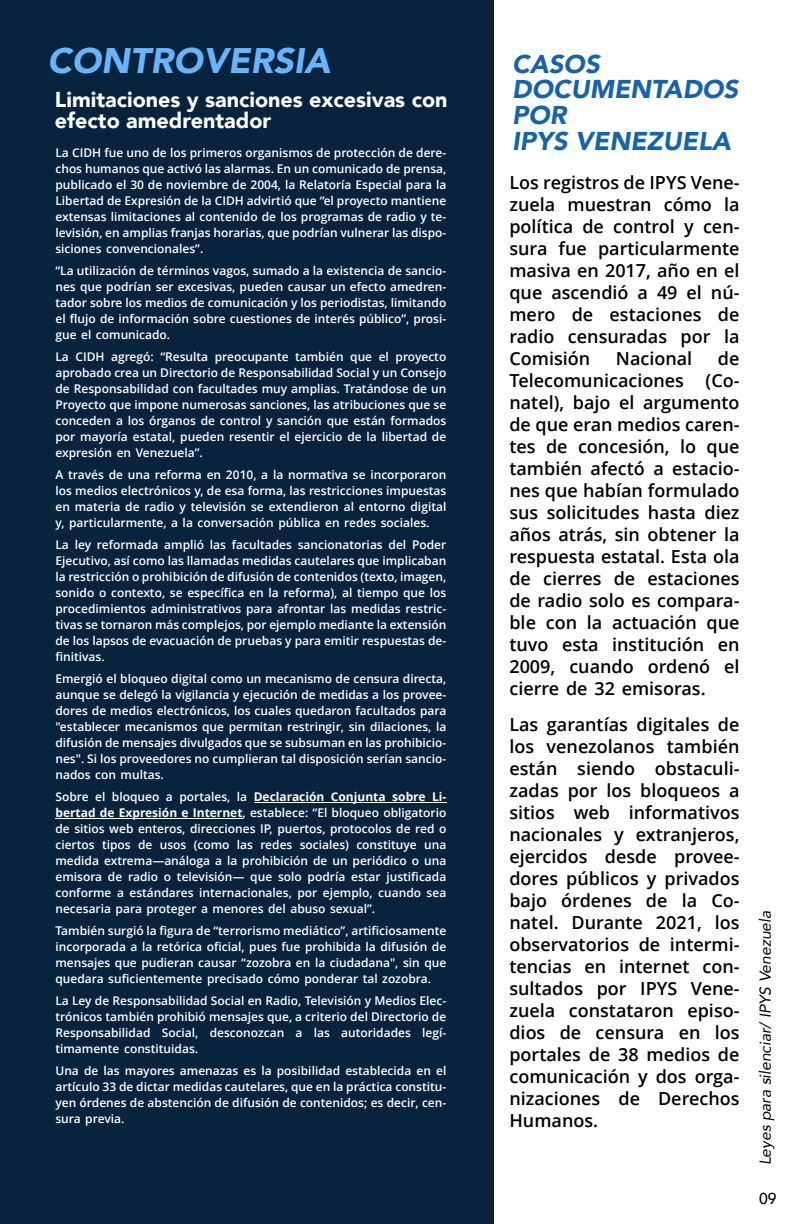
<style>
.page{position:relative;width:792px;height:1224px;background:#fff}
.page>*{position:absolute;margin:0;border:0;box-sizing:border-box;transform-origin:0 0}
.t1{font:italic 900 35.5px "Avenir";color:#67b5ff}
.t2{font:italic 900 25.7px/25.7px "Avenir";color:#1663a9}
.t3{font:900 21.5px/21.5px "Avenir";color:#fff}
.t4{font:600 18px/22px "Open Sans";color:#000;text-align:justify}
.t5{font:italic 15.8px "Avenir";color:#000}
.t6{font:500 15.8px "Avenir";color:#000}
.t7{font:600 12px/16px "Open Sans";color:#fff;text-align:justify}
.s1{font-weight:700}
</style>
<div class="page">
<div style="left:0;top:0;width:493px;height:1224px;background:#08233d"></div>
<hr style="left:254px;top:802px;width:192px;height:1px;background:#fff">
<hr style="left:55px;top:818px;width:188px;height:1px;background:#fff">
<h1 class="t1" style="left:47px;top:37px;width:285px">CONTROVERSIA</h1>
<h3 class="t3" style="left:55px;top:89px;width:394px">Limitaciones y sanciones excesivas con efecto amedrentador</h3>
<p class="t7" style="left:55px;top:146px;width:392px">La CIDH fue uno de los primeros organismos de protección de dere&shy;chos humanos que activó las alarmas. En un comunicado de prensa, publicado el 30 de noviembre de 2004, la Relatoría Especial para la Libertad de Expresión de la CIDH advirtió que “el proyecto mantiene extensas limitaciones al contenido de los programas de radio y te&shy;levisión, en amplias franjas horarias, que podrían vulnerar las dispo&shy;siciones convencionales”.</p>
<p class="t7" style="left:55px;top:264px;width:392px">“La utilización de términos vagos, sumado a la existencia de sancio&shy;nes que podrían ser excesivas, pueden causar un efecto amedren&shy;tador sobre los medios de comunicación y los periodistas, limitando el flujo de información sobre cuestiones de interés público”, prosi&shy;gue el comunicado.</p>
<p class="t7" style="left:55px;top:350px;width:392px">La CIDH agregó: “Resulta preocupante también que el proyecto aprobado crea un Directorio de Responsabilidad Social y un Consejo de Responsabilidad con facultades muy amplias. Tratándose de un Proyecto que impone numerosas sanciones, las atribuciones que se conceden a los órganos de control y sanción que están formados por mayoría estatal, pueden resentir el ejercicio de la libertad de expresión en Venezuela”.</p>
<p class="t7" style="left:55px;top:468px;width:392px">A través de una reforma en 2010, a la normativa se incorporaron los medios electrónicos y, de esa forma, las restricciones impuestas en materia de radio y televisión se extendieron al entorno digital y, particularmente, a la conversación pública en redes sociales.</p>
<p class="t7" style="left:55px;top:538px;width:392px">La ley reformada amplió las facultades sancionatorias del Poder Ejecutivo, así como las llamadas medidas cautelares que implicaban la restricción o prohibición de difusión de contenidos (texto, imagen, sonido o contexto, se específica en la reforma), al tiempo que los procedimientos administrativos para afrontar las medidas restric&shy;tivas se tornaron más complejos, por ejemplo mediante la extensión de los lapsos de evacuación de pruebas y para emitir respuestas de&shy;finitivas.</p>
<p class="t7" style="left:55px;top:672px;width:392px">Emergió el bloqueo digital como un mecanismo de censura directa, aunque se delegó la vigilancia y ejecución de medidas a los provee&shy;dores de medios electrónicos, los cuales quedaron facultados para "establecer mecanismos que permitan restringir, sin dilaciones, la difusión de mensajes divulgados que se subsuman en las prohibicio&shy;nes". Si los proveedores no cumplieran tal disposición serían sancio&shy;nados con multas.</p>
<p class="t7" style="left:55px;top:790px;width:392px">Sobre el bloqueo a portales, la <span class="s1">Declaración Conjunta sobre Li&shy;bertad de Expresión e Internet</span>, establece: “El bloqueo obligatorio de sitios web enteros, direcciones IP, puertos, protocolos de red o ciertos tipos de usos (como las redes sociales) constituye una medida extrema—análoga a la prohibición de un periódico o una emisora de radio o televisión— que solo podría estar justificada conforme a estándares internacionales, por ejemplo, cuando sea necesaria para proteger a menores del abuso sexual”.</p>
<p class="t7" style="left:55px;top:924px;width:392px">También surgió la figura de “terrorismo mediático”, artificiosamente incorporada a la retórica oficial, pues fue prohibida la difusión de mensajes que pudieran causar “zozobra en la ciudadana", sin que quedara suficientemente precisado cómo ponderar tal zozobra.</p>
<p class="t7" style="left:55px;top:994px;width:392px">La Ley de Responsabilidad Social en Radio, Televisión y Medios Elec&shy;trónicos también prohibió mensajes que, a criterio del Directorio de Responsabilidad Social, desconozcan a las autoridades legí&shy;timamente constituidas.</p>
<p class="t7" style="left:55px;top:1064px;width:392px">Una de las mayores amenazas es la posibilidad establecida en el artículo 33 de dictar medidas cautelares, que en la práctica constitu&shy;yen órdenes de abstención de difusión de contenidos; es decir, cen&shy;sura previa.</p>
<h2 class="t2" style="left:512px;top:52px;width:228px">CASOS<br>DOCUMENTADOS<br>POR<br>IPYS VENEZUELA</h2>
<h3 class="t4" style="left:509px;top:174px;width:232px">Los registros de IPYS Vene&shy;zuela muestran cómo la política de control y cen&shy;sura fue particularmente masiva en 2017, año en el que ascendió a 49 el nú&shy;mero de estaciones de radio censuradas por la Comisión</h3>
<p class="t4" style="left:509px;top:350px;width:232px;text-indent:209px">de Telecomunicaciones (Co&shy;natel), bajo el argumento de que eran medios caren&shy;tes de concesión, lo que también afectó a estacio&shy;nes que habían formulado sus solicitudes hasta diez años atrás, sin obtener la respuesta estatal. Esta ola de cierres de estaciones de radio solo es compara&shy;ble con la actuación que tuvo esta institución en 2009, cuando ordenó el cierre de 32 emisoras.</p>
<p class="t4" style="left:509px;top:716px;width:232px">Las garantías digitales de los venezolanos también están siendo obstaculi&shy;zadas por los bloqueos a sitios web informativos nacionales y extranjeros, ejercidos desde provee&shy;dores públicos y privados bajo órdenes de la Co&shy;natel. Durante 2021, los observatorios de intermi&shy;tencias en internet con&shy;sultados por IPYS Vene&shy;zuela constataron episo&shy;dios de censura en los portales de 38 medios de comunicación y dos orga&shy;nizaciones de Derechos Humanos.</p>
<h3 class="t4" style="left:616px;top:350px;width:78px">Nacional</h3>
<h3 class="t5" style="left:755px;top:1165px;width:256px;rotate:-90deg">Leyes para silenciar/ IPYS Venezuela</h3>
<h3 class="t6" style="left:759px;top:1189px;width:19px">09</h3>
</div>
